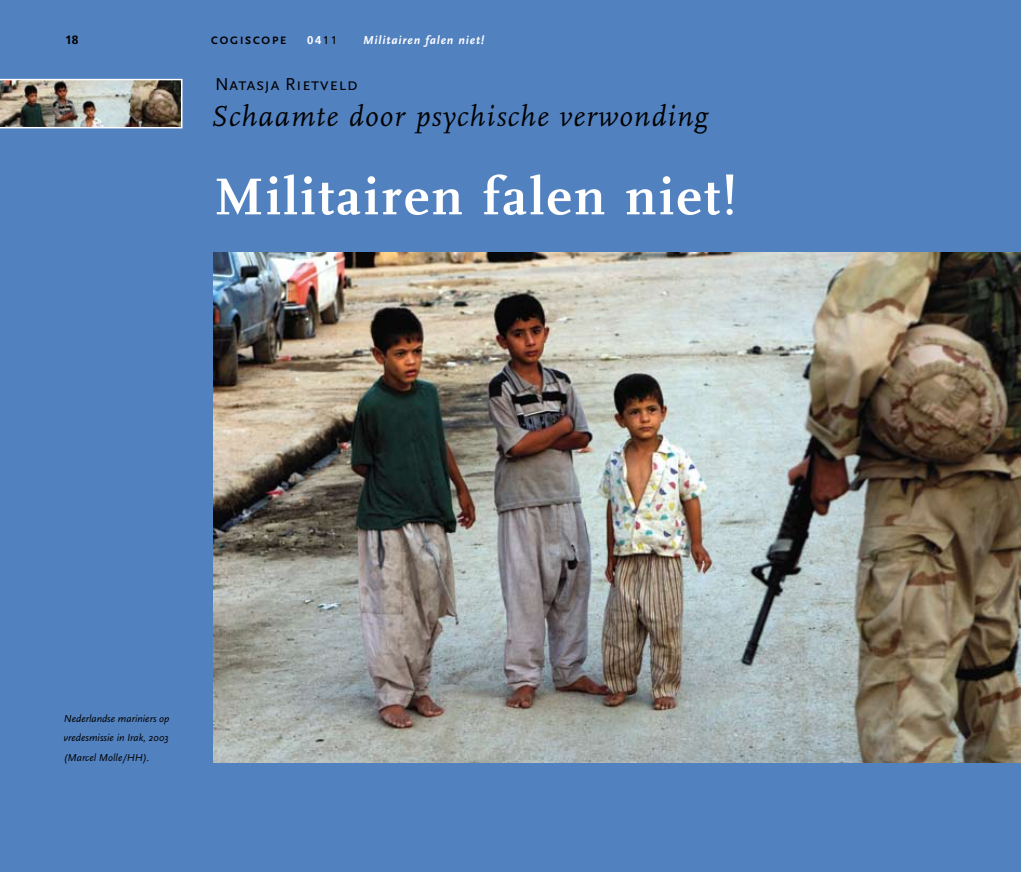
<style>
.page{position:relative;width:1021px;height:872px;background:#fff}
.page>*{position:absolute;margin:0;border:0;box-sizing:border-box;transform-origin:0 0}
.t1{font:700 54px "FF Scala";letter-spacing:.045em;color:#fff}
.t2{font:italic 30px "FF Scala";letter-spacing:.045em;color:#000}
.t3{font:18px "Scala Sans Pro";letter-spacing:.025em;color:#000}
.t4{font:italic 700 12px "Scala Sans Pro";letter-spacing:.075em;color:#fff}
.t5{font:700 12px "Frutiger LT Std";color:#000}
.t6{font:700 11.25px "Scala Sans Pro";letter-spacing:.16em;color:#000}
.t7{font:700 11.25px "Frutiger LT Std";color:#fff}
.t8{font:italic 10.5px/19.5px "Scala Sans Pro";color:#000;text-align:justify}
.s1{font-weight:400;color:#000}
</style>
<div class="page">
<div style="left:0;top:0;width:1020px;height:872px;background:#5281c0"></div>
<img style="left:0;top:79px;width:182px;height:49px">
<img style="left:213px;top:252px;width:807px;height:510px">
<p class="t5" style="left:65px;top:32px;width:15px">18</p>
<p class="t6" style="left:211px;top:33px;width:76px">COGISCOPE</p>
<p class="t7" style="left:307px;top:33px;width:32px">04<span class="s1">11</span></p>
<p class="t4" style="left:363px;top:32px;width:123px">Militairen falen niet!</p>
<h3 class="t3" style="left:215px;top:73px;width:144px">Natasja Rietveld</h3>
<h2 class="t2" style="left:210px;top:101px;width:498px">Schaamte door psychische verwonding</h2>
<h1 class="t1" style="left:215px;top:166px;width:523px">Militairen falen niet!</h1>
<p class="t8" style="left:64px;top:708px;width:107px">Nederlandse mariniers op vredesmissie in Irak, 2003 (Marcel Molle/HH).</p>
</div>
